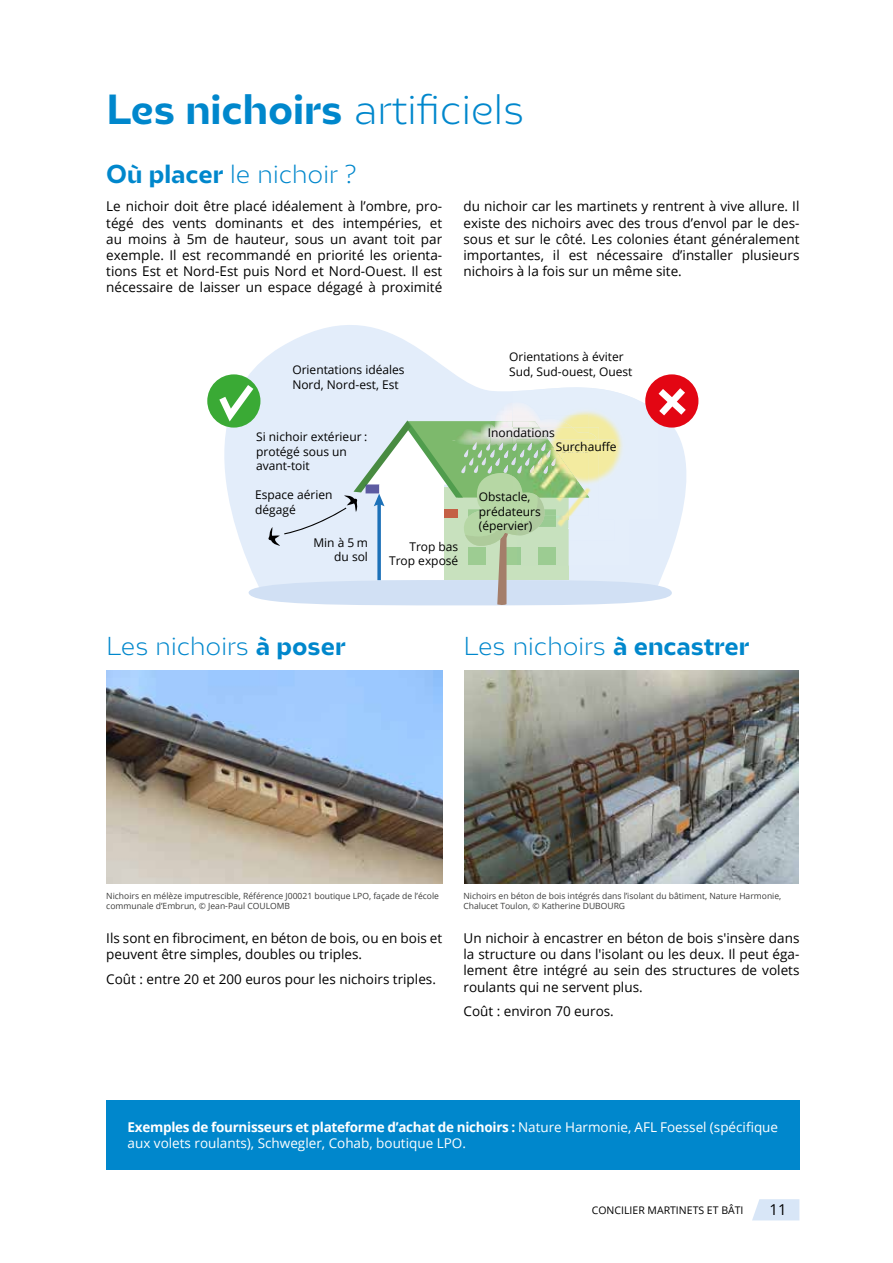
<style>
.page{position:relative;width:893px;height:1263px;background:#fff}
.page>*{position:absolute;margin:0;border:0;box-sizing:border-box;transform-origin:0 0}
.t1{font:700 39px "LPO";color:#0087cc}
.t2{font:300 24px "LPO";color:#0087cc}
.t3{font:15px "Open Sans";color:#000}
.t4{font:13.5px/16.2px "Open Sans";color:#000;text-align:justify}
.t5{font:13.5px/16.2px "Open Sans";color:#fff}
.t6{font:12px/14.4px "Open Sans";color:#000}
.t7{font:300 condensed 10.95px/13.2px "LPO";color:#000}
.t8{font:10.5px "Open Sans";color:#000}
.t9{font:8.55px/10.2px "Open Sans";color:#3c3c3b}
.s1{font-weight:300}
.s2{font-weight:700}
</style>
<div class="page">
<svg style="left:207px;top:325px;width:492px;height:152px"></svg>
<div style="left:645px;top:374px;width:53px;height:54px;background:#e30613;border-radius:50%"></div>
<div style="left:207px;top:374px;width:53px;height:54px;background:#3aaa35;border-radius:50%"></div>
<svg style="left:219px;top:385px;width:467px;height:221px"></svg>
<img style="left:106px;top:671px;width:336px;height:212px">
<img style="left:464px;top:671px;width:335px;height:212px">
<div style="left:106px;top:1100px;width:693px;height:69px;background:#0087cc"></div>
<svg style="left:752px;top:1199px;width:47px;height:21px"></svg>
<h1 class="t1" style="left:106px;top:85px;width:420px">Les nichoirs <span class="s1">artificiels</span></h1>
<h2 class="t2" style="left:106px;top:159px;width:252px"><span class="s2">Où placer</span> le nichoir ?</h2>
<p class="t4" style="left:106px;top:198px;width:337px">Le nichoir doit être placé idéalement à l’ombre, pro&shy;tégé des vents dominants et des intempéries, et au moins à 5m de hauteur, sous un avant toit par exemple. Il est recommandé en priorité les orienta&shy;tions Est et Nord-Est puis Nord et Nord-Ouest. Il est nécessaire de laisser un espace dégagé à proximité</p>
<p class="t4" style="left:463px;top:198px;width:337px">du nichoir car les martinets y rentrent à vive allure. Il existe des nichoirs avec des trous d’envol par le des&shy;sous et sur le côté. Les colonies étant généralement importantes, il est nécessaire d’installer plusieurs nichoirs à la fois sur un même site.</p>
<p class="t6" style="left:292px;top:362px;width:114px">Orientations idéales<br>N ord, N ord-est, Est</p>
<p class="t6" style="left:256px;top:429px;width:113px">Si nichoir extérieur : protégé sous un avant-toit</p>
<p class="t6" style="left:255px;top:487px;width:79px">Espace aérien dégagé</p>
<p class="t6" style="left:313px;top:535px;width:56px;text-align:right">Min à 5 m du sol</p>
<p class="t6" style="left:389px;top:539px;width:71px;text-align:right">Trop bas<br>Trop exposé</p>
<p class="t6" style="left:509px;top:349px;width:125px">Orientations à éviter<br>Sud, Sud-ouest, Ouest</p>
<p class="t6" style="left:488px;top:425px;width:68px">Inondations</p>
<p class="t7" style="left:500px;top:426px;width:49px">Inondations</p>
<p class="t6" style="left:556px;top:439px;width:62px">Surchauffe</p>
<p class="t6" style="left:479px;top:489px;width:63px">Obstacle, prédateurs (épervier)</p>
<p class="t7" style="left:519px;top:501px;width:10px;text-indent:-26px">édateurs )</p>
<h2 class="t2" style="left:106px;top:632px;width:241px">Les nichoirs <span class="s2">à poser</span></h2>
<h2 class="t2" style="left:463px;top:632px;width:287px">Les nichoirs <span class="s2">à encastrer</span></h2>
<p class="t9" style="left:106px;top:890px;width:334px">N ichoirs en mélèze imputrescible, Référence J00021 boutique LPO, façade de l’école communale d’Embrun, © Jean-Paul COULOMB</p>
<p class="t4" style="left:106px;top:929px;width:337px">Ils sont en fibrociment, en béton de bois, ou en bois et peuvent être simples, doubles ou triples.</p>
<p class="t4" style="left:106px;top:970px;width:331px">Coût : entre 20 et 200 euros pour les nichoirs triples.</p>
<p class="t9" style="left:463px;top:890px;width:319px">N ichoirs en béton de bois intégrés dans l’isolant du bâtiment, Nature Harmonie,<br>Chalucet Toulon, © Katherine DUBOURG</p>
<p class="t4" style="left:463px;top:929px;width:337px">Un nichoir à encastrer en béton de bois s'insère dans la structure ou dans l'isolant ou les deux. Il peut éga&shy;lement être intégré au sein des structures de volets roulants qui ne servent plus.</p>
<p class="t4" style="left:463px;top:1003px;width:152px">Coût : environ 70 euros.</p>
<p class="t5" style="left:128px;top:1118px;width:652px"><span class="s2">Exemples de fournisseurs et plateforme d’achat de nichoirs :</span> Nature Harmonie, AFL Foessel (spécifique aux volets roulants), Schwegler, Cohab, boutique LPO.</p>
<p class="t8" style="left:592px;top:1203px;width:29px">Concilie</p>
<p class="t8" style="left:638px;top:1203px;width:105px">r marti nets et bâti</p>
<p class="t3" style="left:769px;top:1199px;width:19px">11</p>
</div>
